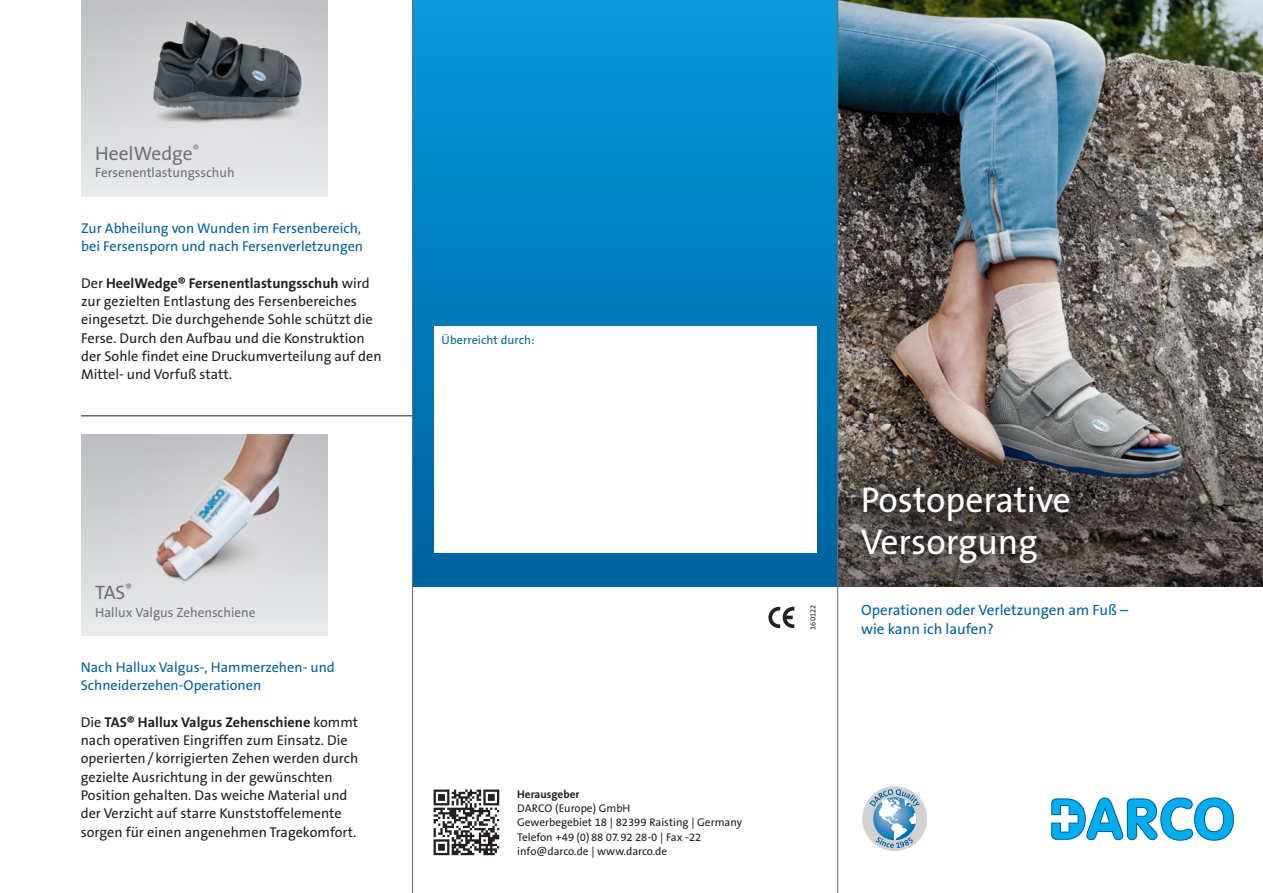
<style>
.page{position:relative;width:1263px;height:893px;background:#fff}
.page>*{position:absolute;margin:0;border:0;box-sizing:border-box;transform-origin:0 0}
.t1{font:36px/42px "The Sans B Plus W5 Plain";color:#fff}
.t2{font:19.5px "The Sans B Plus W5 Plain";color:#6c6d70}
.t3{font:15px/19.5px "The Sans B Plus W5 Plain";color:#0063a1}
.t4{font:14.25px/18.3px "The Sans B Plus W5 Plain";color:#231f20}
.t5{font:14.25px/18.3px "The Sans B Plus W5 Plain";color:#0063a1}
.t6{font:700 14.25px "The Sans B Plus W7";color:#231f20}
.t7{font:13.5px "The Sans B Plus W5 Plain";color:#6c6d70}
.t8{font:12px "The Sans B Plus W5 Plain";letter-spacing:.01em;color:#0063a1}
.t9{font:11.25px/14.2px "The Sans B Plus W5 Plain";color:#231f20}
.t10{font:700 11.25px "The Sans B Plus W7";color:#231f20}
.t11{font:7.5px "The Sans B Plus W5 Plain";color:#231f20}
.s1{font-family:"The Sans B Plus W5 Plain";font-weight:400}
</style>
<div class="page">
<img style="left:838px;top:0;width:425px;height:424px">
<div style="left:70px;top:342px;width:308px;height:325px;background:#fff;opacity:.45"></div>
<img style="left:145px;top:434px;width:168px;height:162px">
<hr style="left:81px;top:415px;width:331px;height:1px;background:#231f20">
<svg style="left:838px;top:424px;width:425px;height:163px;background:#5e5957"></svg>
<div style="left:826px;top:453px;width:278px;height:146px;background:#231f20;opacity:.6"></div>
<div style="left:852px;top:478px;width:227px;height:95px;background:#231f20;opacity:.5"></div>
<svg style="left:863px;top:787px;width:64px;height:63px"></svg>
<svg style="left:1051px;top:797px;width:183px;height:44px"></svg>
<svg style="left:434px;top:789px;width:65px;height:66px"></svg>
<div style="left:810px;top:594px;width:27px;height:36px;background:#fff"></div>
<svg style="left:768px;top:607px;width:26px;height:21px"></svg>
<div style="left:64px;top:0;width:328px;height:214px;background:#fff;opacity:.45"></div>
<img style="left:139px;top:3px;width:175px;height:135px">
<div style="left:412px;top:0;width:426px;height:587px;background:linear-gradient(to bottom,#0497d7,#0967a2)"></div>
<div style="left:434px;top:326px;width:382px;height:227px;background:#fff"></div>
<hr style="left:412px;top:0;width:1px;height:893px;background:#6c6d70">
<hr style="left:837px;top:0;width:1px;height:893px;background:#6c6d70">
<h2 class="t2" style="left:95px;top:141px;width:105px">HeelWedge<sup>®</sup></h2>
<p class="t7" style="left:95px;top:164px;width:141px">Fersenentlastungsschuh</p>
<p class="t5" style="left:81px;top:219px;width:283px">Zur Abheilung von Wunden im Fersenbereich, bei Fersensporn und nach Fersenverletzungen</p>
<p class="t6" style="left:81px;top:274px;width:290px"><span class="s1">Der</span> HeelWedge® Fersenentlastungsschuh <span class="s1">wird</span></p>
<p class="t4" style="left:81px;top:292px;width:302px">zur gezielten Entlastung des Fersenbereiches eingesetzt. Die durchgehende Sohle schützt die Ferse. Durch den Aufbau und die Konstruktion der Sohle findet eine Druckumverteilung auf den Mittel- und Vorfuß statt.</p>
<p class="t8" style="left:441px;top:333px;width:94px">Überreicht durch:</p>
<h1 class="t1" style="left:861px;top:479px;width:212px">Postoperative<br>Versorgung</h1>
<h2 class="t2" style="left:95px;top:580px;width:38px">TAS<sup>®</sup></h2>
<p class="t7" style="left:95px;top:603px;width:162px">Hallux Valgus Zehenschiene</p>
<p class="t3" style="left:861px;top:600px;width:269px">Operationen oder Verletzungen am Fuß – wie kann ich laufen?</p>
<p class="t11" style="left:808px;top:630px;width:26px;rotate:-90deg">160122</p>
<p class="t5" style="left:81px;top:658px;width:256px">Nach Hallux Valgus-, Hammerzehen- und<br>Schneiderzehen-Operationen</p>
<p class="t6" style="left:81px;top:713px;width:279px"><span class="s1">Die</span> TAS® Hallux Valgus Zehenschiene <span class="s1">kommt</span></p>
<p class="t4" style="left:81px;top:731px;width:279px">nach operativen Eingriffen zum Einsatz. Die operierten/ korrigierten Zehen werden durch gezielte Ausrichtung in der gewünschten Position gehalten. Das weiche Material und der Verzicht auf starre Kunststoffelemente sorgen für einen angenehmen Tragekomfort.</p>
<p class="t10" style="left:517px;top:787px;width:64px">Herausgeber</p>
<p class="t9" style="left:517px;top:801px;width:226px">DARCO (Europe) GmbH<br>Gewerbegebiet 18 | 82399 Raisting | Germany<br>Telefon +49 (0) 88 07.92 28-0 | Fax -22 info@darco.de | www.darco.de</p>
</div>
